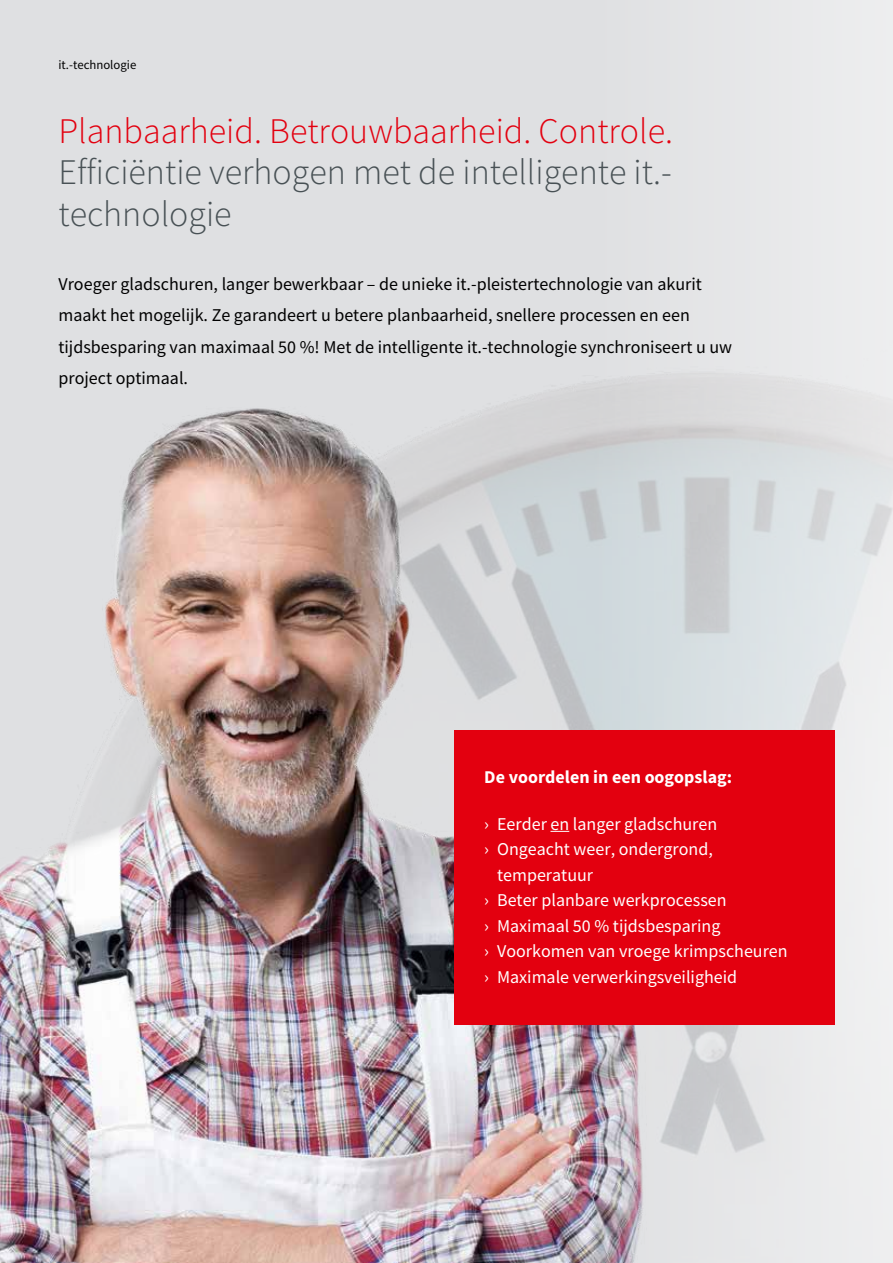
<style>
.page{position:relative;width:893px;height:1263px;background:#dfe0e2}
.page>*{position:absolute;margin:0;border:0;box-sizing:border-box;transform-origin:0 0}
.t1{font:300 36px/41.2px "Source Sans Pro";color:#485155}
.t2{font:300 36px "Source Sans Pro";color:#e3000f}
.t3{font:18px/31.5px "Source Sans Pro";color:#000}
.t4{font:18px "Source Sans Pro";color:#fff}
.t5{font:700 18px "Source Sans Pro";color:#fff}
.t6{font:12.75px "Source Sans Pro";color:#000}
</style>
<div class="page">
<img style="left:0;top:409px;width:249px;height:854px">
<img style="left:249px;top:0;width:644px;height:1263px">
<div style="left:455px;top:730px;width:380px;height:294px;background:#e3000f"></div>
<svg style="left:550px;top:831px;width:19px;height:1px"></svg>
<p class="t6" style="left:58px;top:57px;width:79px">it.-technologie</p>
<h1 class="t2" style="left:58px;top:109px;width:616px">Planbaarheid. Betrouwbaarheid. Controle.</h1>
<h1 class="t1" style="left:58px;top:152px;width:615px">Efficiëntie verhogen met de intelligente it.- technologie</h1>
<p class="t3" style="left:58px;top:268px;width:675px">Vroeger gladschuren, langer bewerkbaar – de unieke it.-pleistertechnologie van akurit maakt het mogelijk. Ze garandeert u betere planbaarheid, snellere processen en een tijdsbesparing van maximaal 50 %! Met de intelligente it.-technologie synchroniseert u uw project optimaal.</p>
<p class="t5" style="left:484px;top:765px;width:249px">De voordelen in een oogopslag:</p>
<p class="t4" style="left:484px;top:812px;width:234px">› Eerder en langer gladschuren</p>
<p class="t4" style="left:484px;top:838px;width:230px">› Ongeacht weer, ondergrond,</p>
<p class="t4" style="left:497px;top:863px;width:98px">temperatuur</p>
<p class="t4" style="left:484px;top:889px;width:244px">› Beter planbare werkprocessen</p>
<p class="t4" style="left:484px;top:914px;width:238px">› Maximaal 50 % tijdsbesparing</p>
<p class="t4" style="left:484px;top:940px;width:305px">› Voorkomen van vroege krimpscheuren</p>
<p class="t4" style="left:484px;top:965px;width:254px">› Maximale verwerkingsveiligheid</p>
</div>
